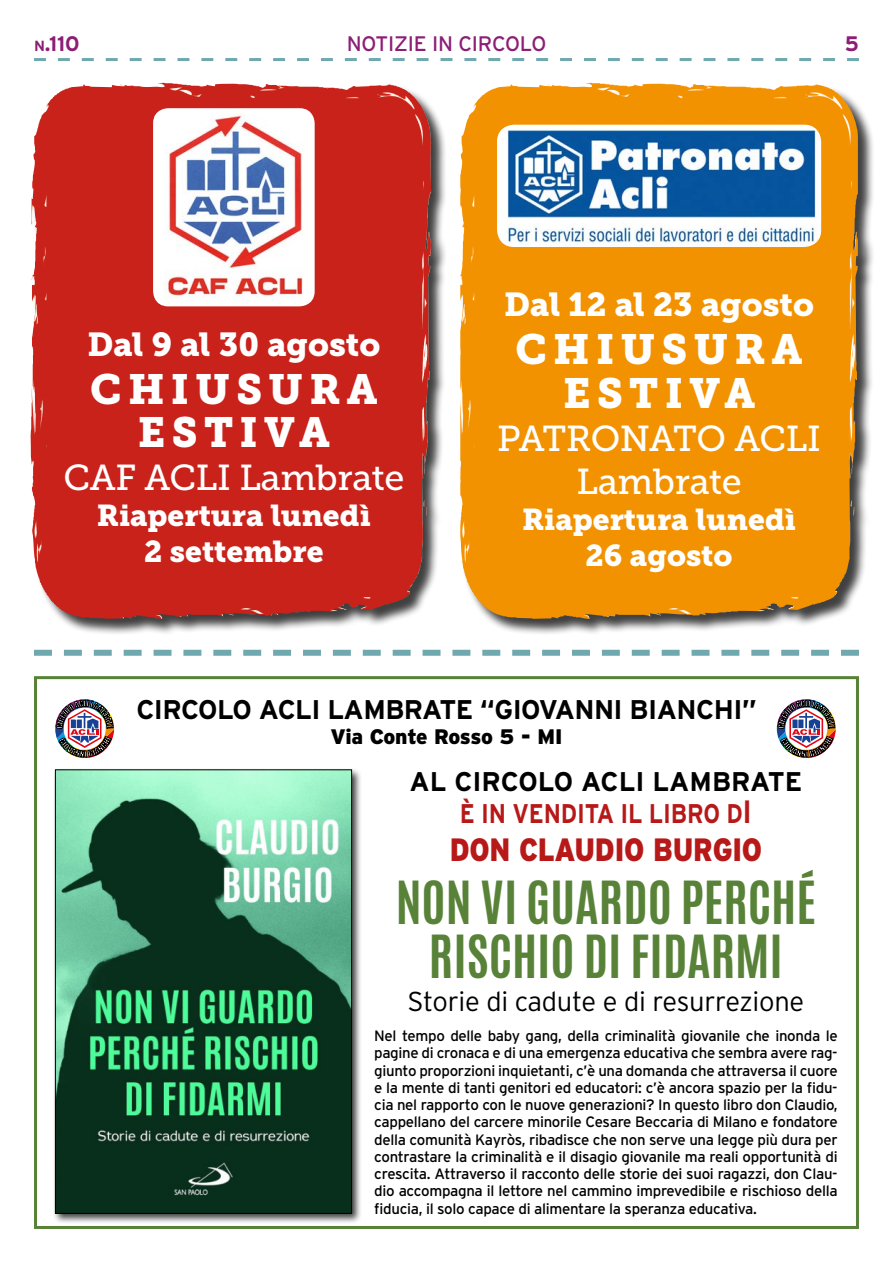
<style>
.page{position:relative;width:893px;height:1263px;background:#fff}
.page>*{position:absolute;margin:0;border:0;box-sizing:border-box;transform-origin:0 0}
.t1{font:700 49.65px/53.4px "Antonio";color:#588237;text-align:center}
.t2{font:42px/43.5px "Museo Slab 900";letter-spacing:.15em;color:#fff;text-align:center}
.t3{font:36px/43.2px "Museo Slab 500";letter-spacing:-.01em;color:#fff;text-align:center}
.t4{font:33px "Museo Slab 900";color:#fff}
.t5{font:900 32.25px "Interstate";letter-spacing:-.01em;color:#b71918;scale:.86 1}
.t6{font:30px/36px "Museo Slab 900";color:#fff;text-align:center}
.t7{font:300 27.3px "Interstate";letter-spacing:-.01em;color:#000}
.t8{font:700 27px/31px "Interstate";letter-spacing:-.02em;color:#000;text-align:center}
.t9{font:900 21px "Interstate";letter-spacing:-.02em;color:#000}
.t10{font:21px "Interstate";letter-spacing:-.01em;color:#8c1e75}
.t11{font:700 21px "Interstate";color:#8c1e75}
.t12{font:15px/17.2px "Interstate";letter-spacing:-.02em;color:#000;text-align:justify}
.s1{font-size:14.7px}
.s2{color:#b71918}
.s3{font-size:32.25px;color:#b71918}
</style>
<div class="page">
<svg style="left:34px;top:58px;width:825px;height:3px"></svg>
<div style="left:53px;top:767px;width:309px;height:457px;background:#000;opacity:.75"></div>
<img style="left:57px;top:772px;width:293px;height:439px">
<div style="left:55px;top:770px;width:297px;height:443px;border:1px solid #000"></div>
<div style="left:34px;top:676px;width:825px;height:553px;border:3px solid #588237"></div>
<svg style="left:34px;top:650px;width:825px;height:6px"></svg>
<div style="left:31px;top:83px;width:417px;height:552px;background:#000;opacity:.75"></div>
<div style="left:31px;top:83px;width:134px;height:330px;background:#c8221b"></div>
<div style="left:461px;top:83px;width:414px;height:552px;background:#000;opacity:.75"></div>
<div style="left:460px;top:83px;width:132px;height:378px;background:#f39200"></div>
<img style="left:153px;top:108px;width:162px;height:198px">
<img style="left:497px;top:125px;width:324px;height:122px">
<img style="left:55px;top:699px;width:59px;height:60px">
<img style="left:777px;top:699px;width:59px;height:60px">
<h3 class="t11" style="left:34px;top:32px;width:47px"><span class="s1">n</span>.110</h3>
<h3 class="t10" style="left:347px;top:32px;width:201px">NOTIZIE IN CIRCOLO</h3>
<h3 class="t11" style="left:845px;top:32px;width:16px">5</h3>
<h3 class="t4" style="left:87px;top:325px;width:294px">Dal 9 al 30 agosto</h3>
<h2 class="t2" style="left:90px;top:368px;width:289px">CHIUSURA<br>ESTIVA</h2>
<h3 class="t3" style="left:63px;top:457px;width:342px">CAF ACLI Lambrate</h3>
<h3 class="t6" style="left:97px;top:498px;width:276px">Riapertura lunedì<br>2 settembre</h3>
<h3 class="t4" style="left:504px;top:286px;width:311px">Dal 12 al 23 agosto</h3>
<h2 class="t2" style="left:515px;top:328px;width:289px">CHIUSURA<br>ESTIVA</h2>
<h3 class="t3" style="left:497px;top:417px;width:325px">PATRONATO ACLI<br>Lambrate</h3>
<h3 class="t6" style="left:522px;top:502px;width:276px">Riapertura lunedì<br>26 agosto</h3>
<h3 class="t8" style="left:136px;top:694px;width:622px">CIRCOLO ACLI LAMBRATE “GIOVANNI BIANCHI”</h3>
<h3 class="t9" style="left:330px;top:725px;width:233px">Via Conte Rosso 5 - MI</h3>
<h3 class="t8" style="left:410px;top:766px;width:394px">AL CIRCOLO ACLI LAMBRATE<br><span class="s2">È IN VENDITA IL LIBRO D</span><span class="s3">I</span></h3>
<h3 class="t5" style="left:450px;top:831px;width:365px">DON CLAUDIO BURGIO</h3>
<h1 class="t1" style="left:396px;top:877px;width:422px">NON VI GUARDO PERCHÉ<br>RISCHIO DI FIDARMI</h1>
<h3 class="t7" style="left:408px;top:986px;width:398px">Storie di cadute e di resurrezione</h3>
<p class="t12" style="left:374px;top:1027px;width:465px">Nel tempo delle baby gang, della criminalità giovanile che inonda le pagine di cronaca e di una emergenza educativa che sembra avere rag&shy;giunto proporzioni inquietanti, c’è una domanda che attraversa il cuore e la mente di tanti genitori ed educatori: c’è ancora spazio per la fidu&shy;cia nel rapporto con le nuove generazioni? In questo libro don Claudio, cappellano del carcere minorile Cesare Beccaria di Milano e fondatore della comunità Kayròs, ribadisce che non serve una legge più dura per contrastare la criminalità e il disagio giovanile ma reali opportunità di crescita. Attraverso il racconto delle storie dei suoi ragazzi, don Clau&shy;dio accompagna il lettore nel cammino imprevedibile e rischioso della fiducia, il solo capace di alimentare la speranza educativa.</p>
</div>
